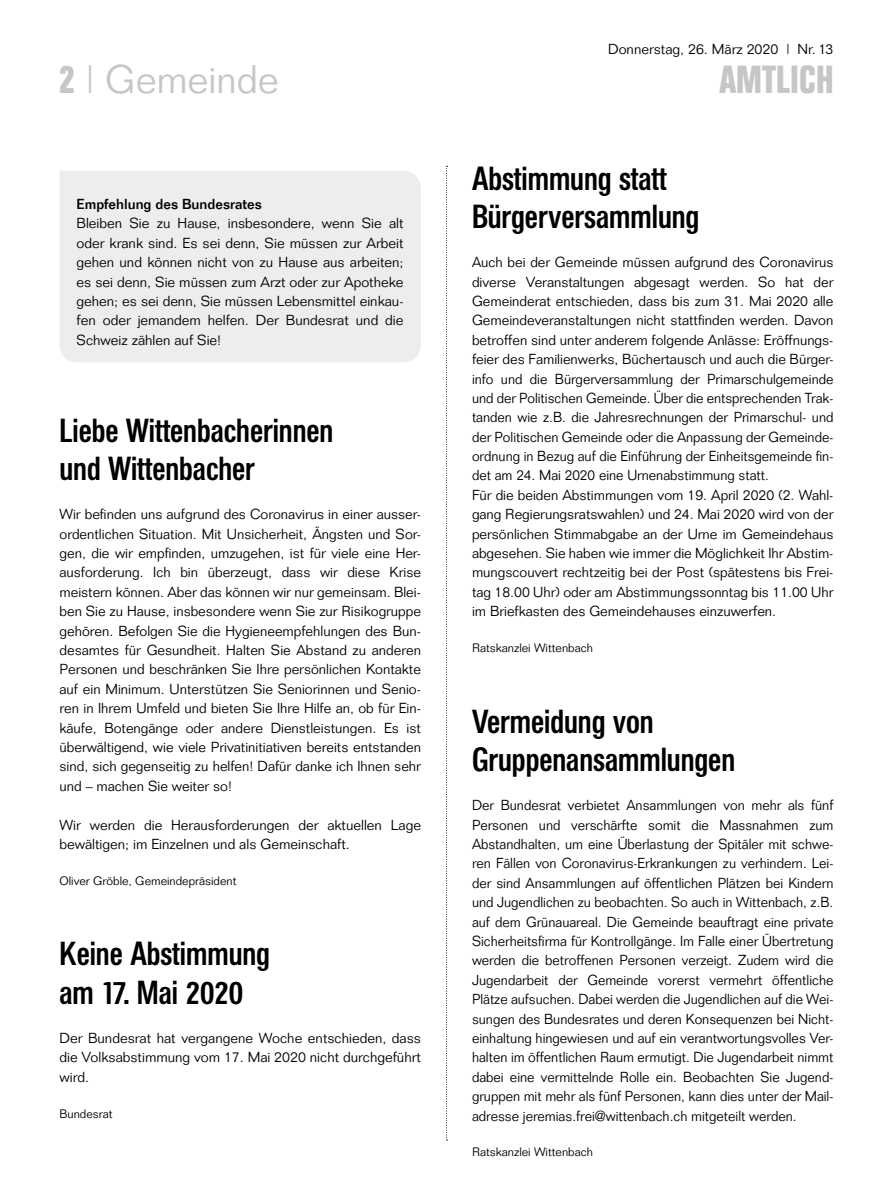
<style>
.page{position:relative;width:893px;height:1191px;background:#fff}
.page>*{position:absolute;margin:0;border:0;box-sizing:border-box;transform-origin:0 0}
.t1{font:300 39px "Folio";color:#c6c6c6}
.t2{font:700 39px "Folio Condensed BQ";letter-spacing:.015em;color:#c6c6c6}
.t3{font:500 33px/38.8px "Folio Condensed BQ";color:#000}
.t4{font:300 14.25px/19.4px "Folio";color:#000;scale:.96 1}
.t5{font:300 14.25px/19.4px "Folio";color:#000;text-align:justify}
.t6{font:500 14.25px "Folio";color:#000}
.t7{font:300 12px "Folio";color:#000}
.s1{font-family:"Folio Condensed BQ";font-weight:700}
</style>
<div class="page">
<svg style="left:446px;top:166px;width:1px;height:974px"></svg>
<div style="left:60px;top:171px;width:361px;height:191px;background:#ededed"></div>
<p class="t5" style="left:608px;top:39px;width:227px">Donnerstag, 26. März 2020 | Nr. 13</p>
<h1 class="t1" style="left:60px;top:56px;width:221px"><span class="s1">2</span> | Gemeinde</h1>
<h1 class="t2" style="left:719px;top:58px;width:116px">AMTLICH</h1>
<p class="t6" style="left:77px;top:195px;width:187px">Empfehlung des Bundesrates</p>
<p class="t5" style="left:77px;top:214px;width:329px">Bleiben Sie zu Hause, insbesondere, wenn Sie alt oder krank sind. Es sei denn, Sie müssen zur Arbeit gehen und können nicht von zu Hause aus arbeiten; es sei denn, Sie müssen zum Arzt oder zur Apotheke gehen; es sei denn, Sie müssen Lebensmittel einkau&shy;fen oder jemandem helfen. Der Bundesrat und die Schweiz zählen auf Sie!</p>
<h2 class="t3" style="left:60px;top:411px;width:275px">Liebe Wittenbacherinnen und Wittenbacher</h2>
<p class="t5" style="left:60px;top:504px;width:363px">Wir befinden uns aufgrund des Coronavirus in einer ausser&shy;ordentlichen Situation. Mit Unsicherheit, Ängsten und Sor&shy;gen, die wir empfinden, umzugehen, ist für viele eine Her&shy;ausforderung. Ich bin überzeugt, dass wir diese Krise meistern können. Aber das können wir nur gemeinsam. Blei&shy;ben Sie zu Hause, insbesondere wenn Sie zur Risikogruppe gehören. Befolgen Sie die Hygieneempfehlungen des Bun&shy;desamtes für Gesundheit. Halten Sie Abstand zu anderen Personen und beschränken Sie Ihre persönlichen Kontakte auf ein Minimum. Unterstützen Sie Seniorinnen und Senio&shy;ren in Ihrem Umfeld und bieten Sie Ihre Hilfe an, ob für Ein&shy;käufe, Botengänge oder andere Dienstleistungen. Es ist überwältigend, wie viele Privatinitiativen bereits entstanden sind, sich gegenseitig zu helfen! Dafür danke ich Ihnen sehr und – machen Sie weiter so!</p>
<p class="t5" style="left:60px;top:815px;width:363px">Wir werden die Herausforderungen der aktuellen Lage bewältigen; im Einzelnen und als Gemeinschaft.</p>
<p class="t7" style="left:60px;top:873px;width:178px">Oliver Gröble, Gemeindepräsident</p>
<h2 class="t3" style="left:60px;top:935px;width:212px">Keine Abstimmung am 17. Mai 2020</h2>
<p class="t5" style="left:60px;top:1028px;width:363px">Der Bundesrat hat vergangene Woche entschieden, dass die Volksabstimmung vom 17. Mai 2020 nicht durchgeführt wird.</p>
<p class="t7" style="left:60px;top:1106px;width:55px">Bundesrat</p>
<h2 class="t3" style="left:472px;top:160px;width:229px">Abstimmung statt<br>Bürgerversammlung</h2>
<p class="t4" style="left:472px;top:252px;width:378px">Auch bei der Gemeinde müssen aufgrund des Coronavirus diverse Veranstaltungen abgesagt werden. So hat der Gemeinderat entschieden, dass bis zum 31. Mai 2020 alle Gemeindeveranstaltungen nicht stattfinden werden. Davon betroffen sind unter anderem folgende Anlässe: Eröffnungs&shy;feier des Familienwerks, Büchertausch und auch die Bürger&shy;info und die Bürgerversammlung der Primarschulgemeinde und der Politischen Gemeinde. Über die entsprechenden Trak&shy;tanden wie z.B. die Jahresrechnungen der Primarschul- und der Politischen Gemeinde oder die Anpassung der Gemeinde&shy;ordnung in Bezug auf die Einführung der Einheitsgemeinde fin&shy;det am 24. Mai 2020 eine Urnenabstimmung statt.<br>Für die beiden Abstimmungen vom 19. April 2020 (2. Wahl&shy;gang Regierungsratswahlen) und 24. Mai 2020 wird von der persönlichen Stimmabgabe an der Urne im Gemeindehaus abgesehen. Sie haben wie immer die Möglichkeit Ihr Abstim&shy;mungscouvert rechtzeitig bei der Post (spätestens bis Frei&shy;tag 18.00 Uhr) oder am Abstimmungssonntag bis 11.00 Uhr im Briefkasten des Gemeindehauses einzuwerfen.</p>
<p class="t7" style="left:472px;top:641px;width:122px">Ratskanzlei Wittenbach</p>
<h2 class="t3" style="left:472px;top:702px;width:265px">Vermeidung von<br>Gruppenansammlungen</h2>
<p class="t4" style="left:472px;top:795px;width:378px;text-align:justify">Der Bundesrat verbietet Ansammlungen von mehr als fünf Personen und verschärfte somit die Massnahmen zum Abstandhalten, um eine Überlastung der Spitäler mit schwe&shy;ren Fällen von Coronavirus-Erkrankungen zu verhindern. Lei&shy;der sind Ansammlungen auf öffentlichen Plätzen bei Kindern und Jugendlichen zu beobachten. So auch in Wittenbach, z.B. auf dem Grünauareal. Die Gemeinde beauftragt eine private Sicherheitsfirma für Kontrollgänge. Im Falle einer Übertretung werden die betroffenen Personen verzeigt. Zudem wird die Jugendarbeit der Gemeinde vorerst vermehrt öffentliche Plätze aufsuchen. Dabei werden die Jugendlichen auf die Wei&shy;sungen des Bundesrates und deren Konsequenzen bei Nicht&shy;einhaltung hingewiesen und auf ein verantwortungsvolles Ver&shy;halten im öffentlichen Raum ermutigt. Die Jugendarbeit nimmt dabei eine vermittelnde Rolle ein. Beobachten Sie Jugend&shy;gruppen mit mehr als fünf Personen, kann dies unter der Mail&shy;adresse jeremias.frei@wittenbach.ch mitgeteilt werden.</p>
<p class="t7" style="left:472px;top:1145px;width:122px">Ratskanzlei Wittenbach</p>
</div>
